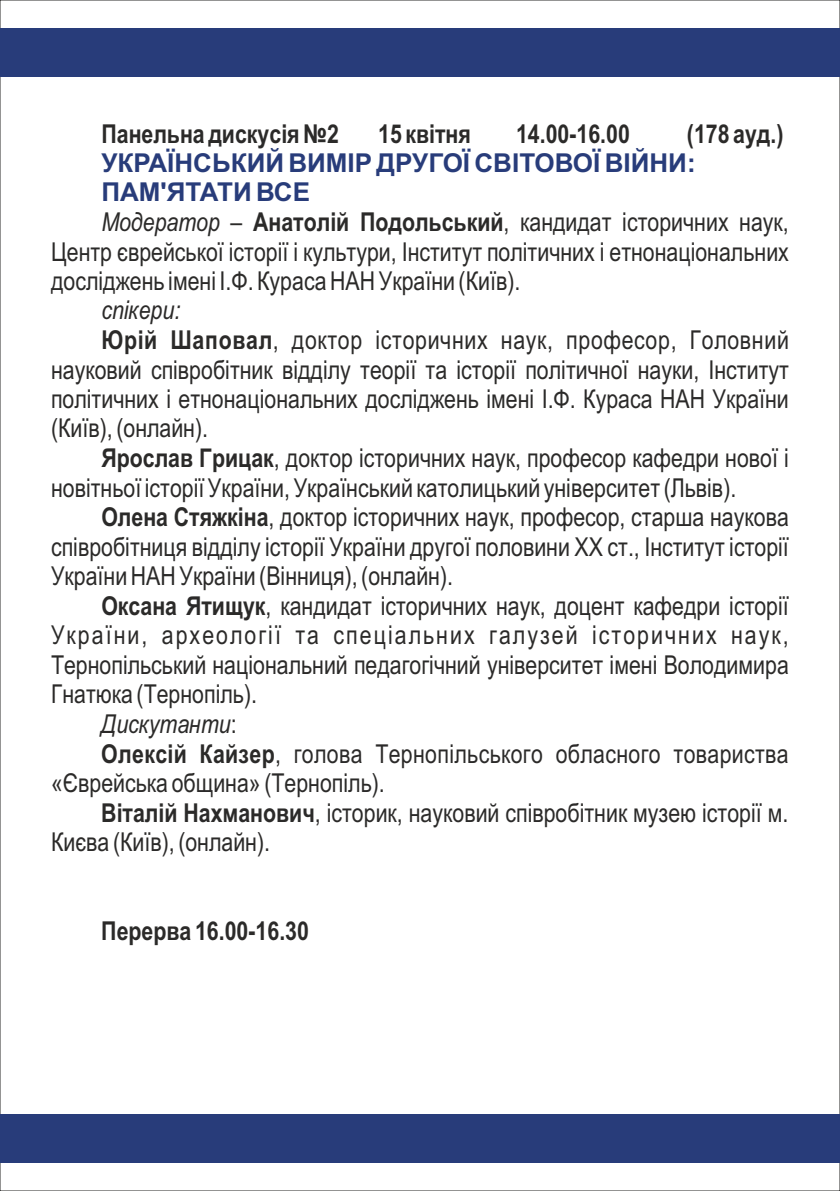
<style>
.page{position:relative;width:840px;height:1191px;background:#fff}
.page>*{position:absolute;margin:0;border:0;box-sizing:border-box;transform-origin:0 0}
.t1{font:26px/29.4px "Arial Narrow";color:#2b2a29;text-align:justify}
.t2{font:700 26px "Arial Narrow";color:#2b2a29}
.t3{font:26px "Arial Narrow";letter-spacing:.08em;color:#2b2a29}
.t4{font:26px "Arial Narrow";letter-spacing:.025em;color:#2b2a29}
.t5{font:700 26px/29px "Arial";color:#283c7a}
.t6{font:italic 26px "Arial Narrow";color:#2b2a29}
.s1{font-style:italic}
.s2{font-weight:700}
.s3{font-style:normal}
</style>
<div class="page">
<div style="left:0;top:28px;width:839px;height:49px;background:#283c7a"></div>
<div style="left:0;top:1113px;width:839px;height:49px;background:#283c7a"></div>
<p class="t2" style="left:101px;top:124px;width:239px">Панельна дискусія №2</p>
<p class="t2" style="left:378px;top:124px;width:94px">15 квітня</p>
<p class="t2" style="left:515px;top:124px;width:115px">14.00-16.00</p>
<p class="t2" style="left:686px;top:124px;width:98px">(178 ауд.)</p>
<p class="t5" style="left:101px;top:151px;width:595px">УКРАЇНСЬКИЙ ВИМІР ДРУГОЇ СВІТОВОЇ ВІЙНИ:<br>ПАМ'ЯТАТИ ВСЕ</p>
<p class="t1" style="left:51px;top:210px;width:739px;text-indent:50px"><span class="s1">Модератор</span> – <span class="s2">Анатолій Подольський</span>, кандидат історичних наук, Центр єврейської історії і культури, Інститут політичних і етнонаціональних досліджень імені І.Ф. Кураса НАН України (Київ).</p>
<p class="t6" style="left:101px;top:300px;width:80px">спікери:</p>
<p class="t4" style="left:101px;top:330px;width:688px"><span class="s2">Юрій Шаповал</span>, доктор історичних наук, професор, Головний</p>
<p class="t1" style="left:51px;top:357px;width:739px">науковий співробітник відділу теорії та історії політичної науки, Інститут</p>
<p class="t1" style="left:51px;top:386px;width:739px">політичних і етнонаціональних досліджень імені І.Ф. Кураса НАН України</p>
<p class="t1" style="left:51px;top:416px;width:158px">(Київ), (онлайн).</p>
<p class="t1" style="left:101px;top:446px;width:688px"><span class="s2">Ярослав Грицак</span>, доктор історичних наук, професор кафедри нової і</p>
<p class="t1" style="left:51px;top:475px;width:686px">новітньої історії України, Український католицький університет (Львів).</p>
<p class="t1" style="left:101px;top:505px;width:688px"><span class="s2">Олена Стяжкіна</span>, доктор історичних наук, професор, старша наукова</p>
<p class="t1" style="left:51px;top:534px;width:739px">співробітниця відділу історії України другої половини ХХ ст., Інститут історії</p>
<p class="t1" style="left:51px;top:564px;width:403px">України НАН України (Вінниця), (онлайн).</p>
<p class="t1" style="left:101px;top:593px;width:688px"><span class="s2">Оксана Ятищук</span>, кандидат історичних наук, доцент кафедри історії</p>
<p class="t3" style="left:51px;top:625px;width:738px">України, археології та спеціальних галузей історичних наук,</p>
<p class="t1" style="left:51px;top:652px;width:739px">Тернопільський національний педагогічний університет імені Володимира</p>
<p class="t1" style="left:51px;top:682px;width:207px">Гнатюка (Тернопіль).</p>
<p class="t6" style="left:101px;top:714px;width:137px">Дискутанти<span class="s3">:</span></p>
<p class="t1" style="left:101px;top:741px;width:688px"><span class="s2">Олексій Кайзер</span>, голова Тернопільського обласного товариства</p>
<p class="t1" style="left:51px;top:770px;width:335px">«Єврейська община» (Тернопіль).</p>
<p class="t1" style="left:101px;top:800px;width:688px"><span class="s2">Віталій Нахманович</span>, історик, науковий співробітник музею історії м.</p>
<p class="t1" style="left:51px;top:829px;width:220px">Києва (Київ), (онлайн).</p>
<p class="t2" style="left:101px;top:921px;width:209px">Перерва 16.00-16.30</p>
</div>
